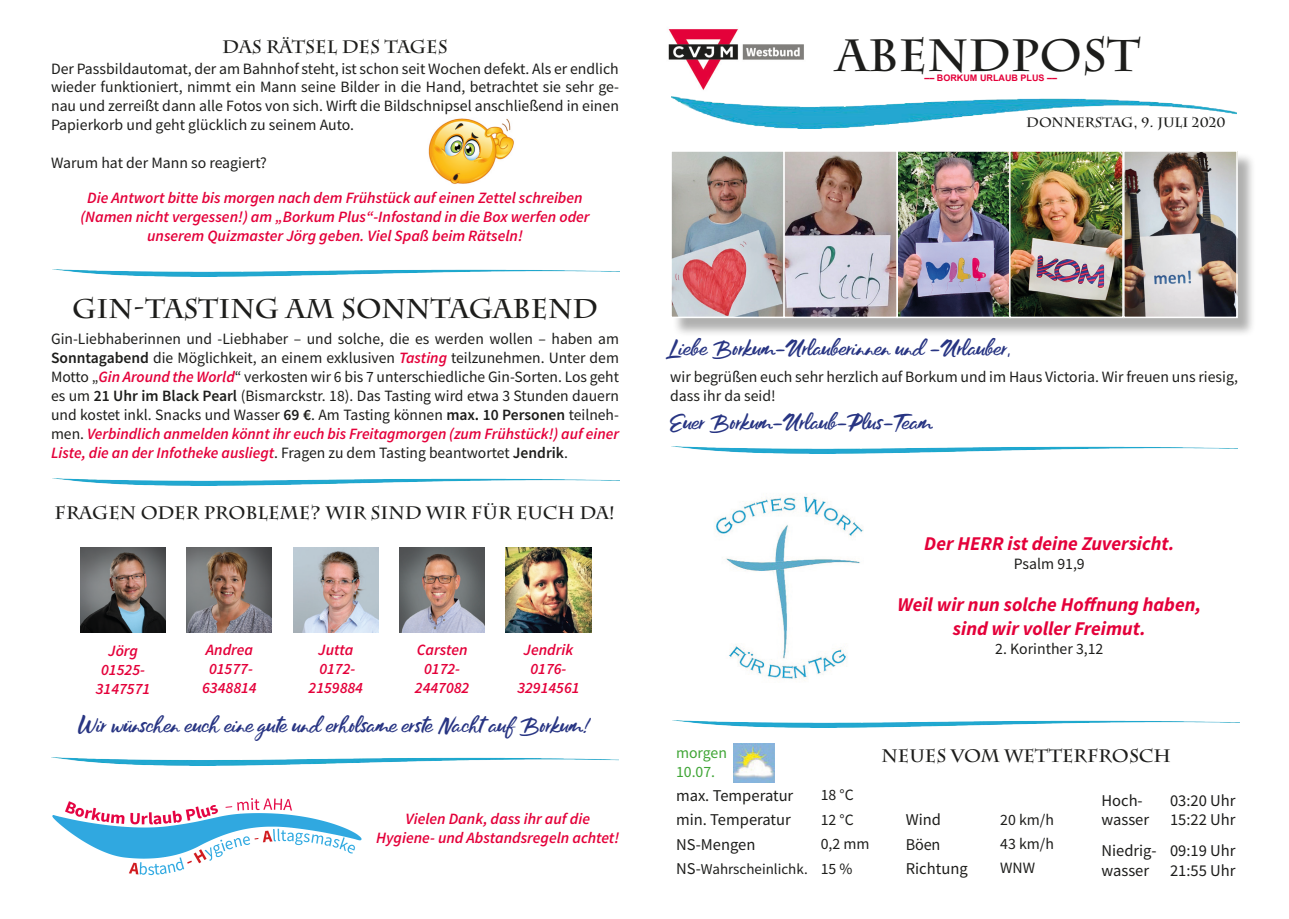
<style>
.page{position:relative;width:1289px;height:919px;background:#fff}
.page>*{position:absolute;margin:0;border:0;box-sizing:border-box;transform-origin:0 0}
.t1{font:700 45px "Charlemagne Std";color:#1d1d1b}
.Headline_groß{font:700 27px "Charlemagne Std";color:#1d1d1b}
.Losungswort{font:italic 700 19.5px "Source Sans Pro";color:#e4013a}
.Headline_klein{font:700 18px "Charlemagne Std";color:#1d1d1b}
.Handschrift{font:16.5px "Los Banditos Script";color:#283583}
.Fließtext{font:16.5px "Source Sans Pro";color:#1d1d1b}
.Fließtext-2{font:15.75px/18.9px "Source Sans Pro";color:#1d1d1b;text-align:justify}
.Fließtext_Auszeichnu{font:italic 600 15.75px "Source Sans Pro";color:#e4013a}
.Fließtext-3{font:15.75px "Source Sans Pro";color:#3fa535}
.Fließtext-4{font:15px "Source Sans Pro";color:#1d1d1b}
.t2{font:700 13.5px "Charlemagne Std";color:#1d1d1b}
.t3{font:700 9px "Arial";color:#e4013a}
.s1{font-weight:600}
.s2{font-weight:600;font-style:italic;color:#e4013a}
.s3{font-size:16.5px}
</style>
<div class="page">
<img style="left:668px;top:29px;width:136px;height:68px">
<img style="left:671px;top:97px;width:565px;height:31px">
<img style="left:428px;top:118px;width:86px;height:66px">
<div style="left:672px;top:152px;width:584px;height:185px;background:#1d1d1b;opacity:.35"></div>
<img style="left:673px;top:153px;width:561px;height:162px">
<div style="left:670px;top:150px;width:115px;height:168px;border:2px solid #fff"></div>
<div style="left:783px;top:150px;width:115px;height:168px;border:2px solid #fff"></div>
<div style="left:896px;top:150px;width:115px;height:168px;border:2px solid #fff"></div>
<div style="left:1009px;top:150px;width:114px;height:168px;border:2px solid #fff"></div>
<div style="left:1123px;top:150px;width:114px;height:168px;border:2px solid #fff"></div>
<img style="left:52px;top:798px;width:310px;height:78px">
<img style="left:671px;top:446px;width:566px;height:8px">
<img style="left:81px;top:547px;width:85px;height:85px">
<img style="left:187px;top:547px;width:85px;height:85px">
<img style="left:293px;top:547px;width:85px;height:85px">
<img style="left:399px;top:547px;width:85px;height:85px">
<img style="left:506px;top:547px;width:85px;height:85px">
<img style="left:733px;top:743px;width:41px;height:39px">
<img style="left:715px;top:494px;width:148px;height:186px">
<img style="left:672px;top:720px;width:566px;height:7px">
<img style="left:52px;top:757px;width:566px;height:8px">
<img style="left:52px;top:478px;width:567px;height:8px">
<img style="left:53px;top:269px;width:566px;height:8px">
<p class="Headline_klein" style="left:222px;top:36px;width:227px">DAS RÄTSEL DES TAGES</p>
<p class="Fließtext-2" style="left:51px;top:59px;width:569px">Der Passbildautomat, der am Bahnhof steht, ist schon seit Wochen defekt. Als er endlich wieder funktioniert, nimmt ein Mann seine Bilder in die Hand, betrachtet sie sehr ge&shy;nau und zerreißt dann alle Fotos von sich. Wirft die Bildschnipsel anschließend in einen Papierkorb und geht glücklich zu seinem Auto.</p>
<p class="Fließtext-2" style="left:51px;top:153px;width:217px">Warum hat der Mann so reagiert?</p>
<p class="Fließtext_Auszeichnu" style="left:87px;top:188px;width:497px">Die Antwort bitte bis morgen nach dem Frühstück auf einen Zettel schreiben</p>
<p class="Fließtext_Auszeichnu" style="left:80px;top:206px;width:510px">(Namen nicht vergessen!) am „Borkum Plus“-Infostand in die Box werfen oder</p>
<p class="Fließtext_Auszeichnu" style="left:147px;top:225px;width:377px">unserem Quizmaster Jörg geben. Viel Spaß beim Rätseln!</p>
<p class="Headline_groß" style="left:72px;top:293px;width:527px">GIN-TASTING AM SONNTAGABEND</p>
<p class="Fließtext-2" style="left:51px;top:329px;width:569px">Gin-Liebhaberinnen und -Liebhaber – und solche, die es werden wollen – haben am <span class="s1">Sonntagabend</span> die Möglichkeit, an einem exklusiven <span class="s2">Tasting</span> teilzunehmen. Unter dem Motto „<span class="s2">Gin Around the World</span>“ verkosten wir 6 bis 7 unterschiedliche Gin-Sorten. Los geht es um <span class="s1">21 Uhr im Black Pearl</span> (Bismarckstr. 18). Das Tasting wird etwa 3 Stunden dauern und kostet inkl. Snacks und Wasser <span class="s1">69 €</span>. Am Tasting können <span class="s1">max. 10 Personen</span> teilneh&shy;men. <span class="s2">Verbindlich anmelden könnt ihr euch bis Freitagmorgen (zum Frühstück!) auf einer Liste, die an der Infotheke ausliegt</span>. Fragen zu dem Tasting beantwortet <span class="s1">Jendrik</span>.</p>
<p class="Headline_klein" style="left:55px;top:502px;width:562px">FRAGEN ODER PROBLEME? WIR SIND WIR FÜR EUCH DA!</p>
<p class="Fließtext_Auszeichnu" style="left:108px;top:640px;width:31px">Jörg</p>
<p class="Fließtext_Auszeichnu" style="left:101px;top:659px;width:45px">01525-</p>
<p class="Fließtext_Auszeichnu" style="left:96px;top:678px;width:56px">3147571</p>
<p class="Fließtext_Auszeichnu" style="left:206px;top:639px;width:49px">Andrea</p>
<p class="Fließtext_Auszeichnu" style="left:209px;top:658px;width:45px">01577-</p>
<p class="Fließtext_Auszeichnu" style="left:202px;top:677px;width:56px">6348814</p>
<p class="Fließtext_Auszeichnu" style="left:318px;top:639px;width:37px">Jutta</p>
<p class="Fließtext_Auszeichnu" style="left:319px;top:658px;width:38px">0172-</p>
<p class="Fließtext_Auszeichnu" style="left:308px;top:677px;width:56px">2159884</p>
<p class="Fließtext_Auszeichnu" style="left:416px;top:639px;width:52px">Carsten</p>
<p class="Fließtext_Auszeichnu" style="left:424px;top:658px;width:38px">0172-</p>
<p class="Fließtext_Auszeichnu" style="left:415px;top:677px;width:56px">2447082</p>
<p class="Fließtext_Auszeichnu" style="left:523px;top:639px;width:51px">Jendrik</p>
<p class="Fließtext_Auszeichnu" style="left:530px;top:658px;width:38px">0176-</p>
<p class="Fließtext_Auszeichnu" style="left:517px;top:677px;width:64px">32914561</p>
<p class="Handschrift" style="left:78px;top:717px;width:515px">Wir wünschen euch eine gute und erholsame erste Nacht auf Borkum!</p>
<p class="Fließtext_Auszeichnu" style="left:405px;top:808px;width:186px">Vielen Dank, dass ihr auf die</p>
<p class="Fließtext_Auszeichnu" style="left:376px;top:827px;width:244px">Hygiene- und Abstandsregeln achtet!</p>
<h1 class="t1" style="left:836px;top:29px;width:306px">ABENDPOST</h1>
<p class="t3" style="left:924px;top:72px;width:134px">–– BORKUM URLAUB PLUS ––</p>
<p class="t2" style="left:1026px;top:114px;width:201px">DONNERSTAG, 9. JULI 2020</p>
<p class="Handschrift" style="left:670px;top:339px;width:342px">Liebe Borkum-Urlauberinnen und -Urlauber,</p>
<p class="Fließtext-2" style="left:670px;top:367px;width:569px">wir begrüßen euch sehr herzlich auf Borkum und im Haus Victoria. Wir freuen uns riesig, dass ihr da seid!</p>
<p class="Handschrift" style="left:670px;top:414px;width:264px">Euer Borkum-Urlaub-Plus-Team</p>
<p class="Losungswort" style="left:924px;top:530px;width:251px">Der HERR ist deine Zuversicht.</p>
<p class="Fließtext-2" style="left:1013px;top:554px;width:72px">Psalm 91,9</p>
<p class="Losungswort" style="left:897px;top:591px;width:305px">Weil wir nun solche Hoffnung haben,</p>
<p class="Losungswort" style="left:952px;top:615px;width:194px">sind wir voller Freimut.</p>
<p class="Fließtext-2" style="left:995px;top:638px;width:110px">2. Korinther 3,12</p>
<p class="Fließtext-3" style="left:676px;top:742px;width:53px">morgen</p>
<p class="Headline_klein" style="left:881px;top:744px;width:291px">NEUES VOM WETTERFROSCH</p>
<p class="Fließtext-3" style="left:676px;top:761px;width:41px">10.07.</p>
<p class="Fließtext" style="left:676px;top:785px;width:119px">max. Temperatur</p>
<p class="Fließtext-2" style="left:820px;top:785px;width:35px">18 °C</p>
<p class="Fließtext" style="left:676px;top:809px;width:116px">min. Temperatur</p>
<p class="Fließtext-2" style="left:820px;top:810px;width:35px">12 °C</p>
<p class="Fließtext" style="left:676px;top:833px;width:81px">NS-Mengen</p>
<p class="Fließtext-2" style="left:820px;top:834px;width:50px">0,2 mm</p>
<p class="Fließtext-4" style="left:676px;top:859px;width:133px"><span class="s3">NS-</span>Wahrscheinlichk.</p>
<p class="Fließtext-2" style="left:820px;top:858px;width:33px">15 %</p>
<p class="Fließtext" style="left:1101px;top:789px;width:43px">Hoch-</p>
<p class="Fließtext" style="left:1101px;top:809px;width:49px">wasser</p>
<p class="Fließtext" style="left:1169px;top:789px;width:67px">03:20 Uhr</p>
<p class="Fließtext" style="left:1169px;top:809px;width:67px">15:22 Uhr</p>
<p class="Fließtext" style="left:905px;top:809px;width:37px">Wind</p>
<p class="Fließtext-2" style="left:1000px;top:809px;width:55px">20 km/h</p>
<p class="Fließtext" style="left:905px;top:833px;width:36px">Böen</p>
<p class="Fließtext-2" style="left:1000px;top:834px;width:55px">43 km/h</p>
<p class="Fließtext" style="left:905px;top:857px;width:63px">Richtung</p>
<p class="Fließtext-2" style="left:1000px;top:858px;width:36px">WNW</p>
<p class="Fließtext" style="left:1101px;top:839px;width:57px">Niedrig-</p>
<p class="Fließtext" style="left:1101px;top:859px;width:49px">wasser</p>
<p class="Fließtext" style="left:1169px;top:839px;width:67px">09:19 Uhr</p>
<p class="Fließtext" style="left:1169px;top:859px;width:67px">21:55 Uhr</p>
</div>
